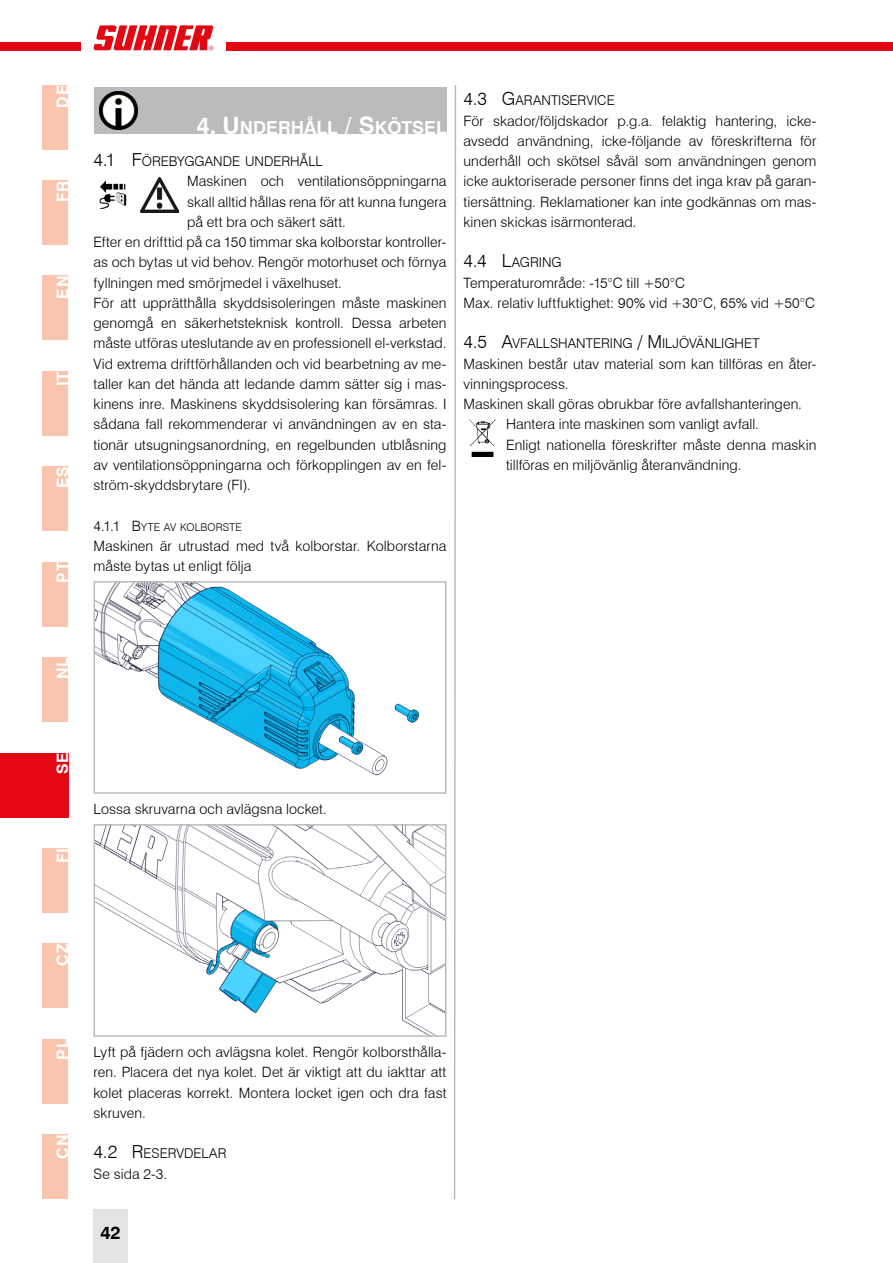
<style>
.page{position:relative;width:893px;height:1263px;background:#fff}
.page>*{position:absolute;margin:0;border:0;box-sizing:border-box;transform-origin:0 0}
.t1{font:700 18px "Swiss 721 BT";color:#fff}
.t2{font:700 18px "Swiss 721 BT";color:#000}
.t3{font:700 15.75px "Swiss 721 BT";letter-spacing:.05em;color:#fff}
.t4{font:300 14.25px/20.2px "Swiss 721 BT";letter-spacing:.005em;color:#000}
.t5{font:300 13.5px "Swiss 721 BT";color:#000}
.t6{font:300 10.65px "Swiss 721 BT";letter-spacing:.015em;color:#000}
.s1{font-size:24px}
.s2{font-size:18px}
.s3{font-size:14.25px}
</style>
<div class="page">
<div style="left:43px;top:1134px;width:25px;height:65px;background:#f9c5af"></div>
<div style="left:43px;top:1039px;width:25px;height:64px;background:#f9c5af"></div>
<svg style="left:453px;top:85px;width:4px;height:1115px"></svg>
<div style="left:43px;top:944px;width:25px;height:64px;background:#f9c5af"></div>
<div style="left:43px;top:848px;width:25px;height:64px;background:#f9c5af"></div>
<img style="left:99px;top:180px;width:28px;height:29px">
<img style="left:140px;top:177px;width:39px;height:35px">
<div style="left:94px;top:87px;width:352px;height:47px;background:#babbbc"></div>
<img style="left:99px;top:92px;width:38px;height:38px">
<img style="left:97px;top:584px;width:322px;height:192px">
<div style="left:94px;top:581px;width:352px;height:213px;border:2px solid #babbbc"></div>
<img style="left:97px;top:827px;width:346px;height:207px">
<div style="left:94px;top:824px;width:352px;height:213px;border:2px solid #babbbc"></div>
<svg style="left:471px;top:451px;width:23px;height:6px"></svg>
<img style="left:469px;top:419px;width:27px;height:27px">
<div style="left:43px;top:657px;width:25px;height:65px;background:#f9c5af"></div>
<div style="left:43px;top:562px;width:25px;height:64px;background:#f9c5af"></div>
<div style="left:43px;top:467px;width:25px;height:64px;background:#f9c5af"></div>
<div style="left:43px;top:371px;width:25px;height:64px;background:#f9c5af"></div>
<div style="left:43px;top:276px;width:25px;height:64px;background:#f9c5af"></div>
<div style="left:43px;top:180px;width:25px;height:65px;background:#f9c5af"></div>
<div style="left:43px;top:85px;width:25px;height:64px;background:#f9c5af"></div>
<div style="left:0;top:43px;width:893px;height:8px;background:#e30613"></div>
<div style="left:81px;top:17px;width:144px;height:42px;background:#fff"></div>
<svg style="left:93px;top:25px;width:120px;height:26px"></svg>
<div style="left:94px;top:1209px;width:34px;height:54px;background:#e3e3e3"></div>
<div style="left:0;top:753px;width:68px;height:64px;background:#e30613"></div>
<p class="t3" style="left:53px;top:108px;width:24px;rotate:-90deg">DE</p>
<p class="t3" style="left:53px;top:202px;width:23px;rotate:-90deg">FR</p>
<p class="t3" style="left:53px;top:299px;width:24px;rotate:-90deg">EN</p>
<p class="t3" style="left:53px;top:386px;width:16px;rotate:-90deg">IT</p>
<p class="t3" style="left:53px;top:488px;width:23px;rotate:-90deg">ES</p>
<p class="t3" style="left:53px;top:583px;width:22px;rotate:-90deg">PT</p>
<p class="t1" style="left:197px;top:117px;width:57px"><span class="s1">4. U</span>NDER</p>
<p class="t1" style="left:291px;top:117px;width:123px">HÅLL <span class="s1">/ S</span>KÖTSEL</p>
<p class="t5" style="left:94px;top:153px;width:230px"><span class="s2">4.1 F</span>ÖREBYGGANDE UNDERHÅLL</p>
<p class="t4" style="left:187px;top:171px;width:261px">Maskinen och ventilationsöppningarna</p>
<p class="t4" style="left:187px;top:191px;width:261px">skall alltid hållas rena för att kunna fungera</p>
<p class="t4" style="left:187px;top:211px;width:160px">på ett bra och säkert sätt.</p>
<p class="t4" style="left:94px;top:232px;width:354px">Efter en drifttid på ca 150 timmar ska kolborstar kontroller-</p>
<p class="t4" style="left:94px;top:252px;width:354px">as och bytas ut vid behov. Rengör motorhuset och förnya</p>
<p class="t4" style="left:94px;top:272px;width:250px">fyllningen med smörjmedel i växelhuset.</p>
<p class="t4" style="left:94px;top:292px;width:354px">För att upprätthålla skyddsisoleringen måste maskinen</p>
<p class="t4" style="left:94px;top:313px;width:354px">genomgå en säkerhetsteknisk kontroll. Dessa arbeten</p>
<p class="t4" style="left:94px;top:333px;width:354px">måste utföras uteslutande av en professionell el-verkstad.</p>
<p class="t4" style="left:94px;top:353px;width:354px">Vid extrema driftförhållanden och vid bearbetning av me-</p>
<p class="t4" style="left:94px;top:373px;width:354px">taller kan det hända att ledande damm sätter sig i mas-</p>
<p class="t4" style="left:94px;top:394px;width:354px">kinens inre. Maskinens skyddsisolering kan försämras. I</p>
<p class="t4" style="left:94px;top:414px;width:354px">sådana fall rekommenderar vi användningen av en sta-</p>
<p class="t4" style="left:94px;top:434px;width:354px">tionär utsugningsanordning, en regelbunden utblåsning</p>
<p class="t4" style="left:94px;top:454px;width:354px">av ventilationsöppningarna och förkopplingen av en fel-</p>
<p class="t4" style="left:94px;top:475px;width:159px">ström-skyddsbrytare (FI).</p>
<p class="t6" style="left:94px;top:520px;width:150px"><span class="s3">4.1.1 B</span>YTE AV KOLBORSTE</p>
<p class="t4" style="left:94px;top:535px;width:354px">Maskinen är utrustad med två kolborstar. Kolborstarna måste bytas ut enligt följa</p>
<p class="t5" style="left:463px;top:92px;width:153px"><span class="s2">4.3 G</span>ARANTISERVICE</p>
<p class="t4" style="left:463px;top:110px;width:354px;text-align:justify">För skador/följdskador p.g.a. felaktig hantering, icke&shy;avsedd användning, icke-följande av föreskrifterna för underhåll och skötsel såväl som användningen genom icke auktoriserade personer finns det inga krav på garan&shy;tiersättning. Reklamationer kan inte godkännas om mas&shy;kinen skickas isärmonterad.</p>
<p class="t5" style="left:463px;top:254px;width:100px"><span class="s2">4.4 L</span>AGRING</p>
<p class="t4" style="left:463px;top:272px;width:353px">Temperaturområde: -15°C till +50°C<br>Max. relativ luftfuktighet: 90% vid +30°C, 65% vid +50°C</p>
<p class="t5" style="left:463px;top:335px;width:298px"><span class="s2">4.5 A</span>VFALLSHANTERING <span class="s2">/ M</span> ILJÖVÄNLIGHET</p>
<p class="t4" style="left:463px;top:353px;width:354px">Maskinen består utav material som kan tillföras en åter-</p>
<p class="t4" style="left:463px;top:373px;width:107px">vinningsprocess.</p>
<p class="t4" style="left:463px;top:394px;width:340px">Maskinen skall göras obrukbar före avfallshanteringen.</p>
<p class="t4" style="left:506px;top:414px;width:254px">Hantera inte maskinen som vanligt avfall.</p>
<p class="t4" style="left:506px;top:434px;width:312px">Enligt nationella föreskrifter måste denna maskin</p>
<p class="t4" style="left:506px;top:454px;width:237px">tillföras en miljövänlig återanvändning.</p>
<p class="t3" style="left:53px;top:679px;width:23px;rotate:-90deg">NL</p>
<p class="t3" style="left:53px;top:774px;width:23px;rotate:-90deg">SE</p>
<p class="t3" style="left:53px;top:863px;width:17px;rotate:-90deg">FI</p>
<p class="t4" style="left:94px;top:799px;width:235px">Lossa skruvarna och avlägsna locket.</p>
<p class="t3" style="left:53px;top:966px;width:23px;rotate:-90deg">CZ</p>
<p class="t3" style="left:53px;top:1059px;width:22px;rotate:-90deg">PL</p>
<p class="t3" style="left:53px;top:1159px;width:26px;rotate:-90deg">CN</p>
<p class="t4" style="left:94px;top:1042px;width:354px;text-align:justify">Lyft på fjädern och avlägsna kolet. Rengör kolborsthålla&shy;ren. Placera det nya kolet. Det är viktigt att du iakttar att kolet placeras korrekt. Montera locket igen och dra fast skruven.</p>
<p class="t5" style="left:94px;top:1145px;width:134px"><span class="s2">4.2 R</span> ESERVDELAR</p>
<p class="t4" style="left:94px;top:1163px;width:75px">Se sida 2-3.</p>
<p class="t2" style="left:100px;top:1222px;width:22px">42</p>
</div>
